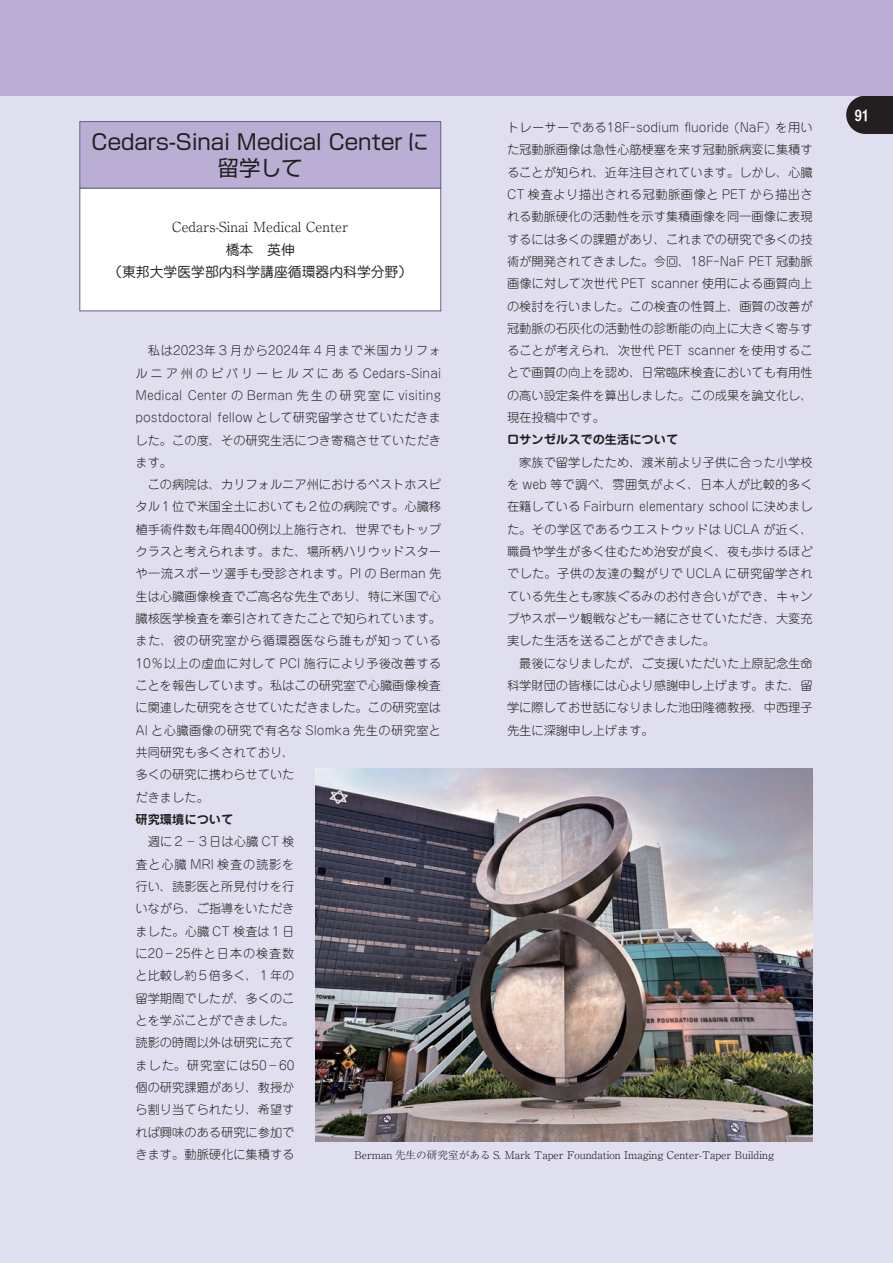
<style>
.page{position:relative;width:893px;height:1263px;background:#e0dfef}
.page>*{position:absolute;margin:0;border:0;box-sizing:border-box;transform-origin:0 0}
.t1{font:21.3px/25.5px "Shin Go Pr 6";color:#231f20;text-align:center}
.t2{font:15.9px "Helvetica CY Bold";color:#fff}
.t3{font:13.8px/22.4px "Jun 201 Pro";color:#231f20;text-align:center}
.t4{font:300 13.8px "Ryumin Pr 6";color:#231f20}
.t5{font:300 12.15px/22.4px "Jun 101 Pro";color:#231f20;text-align:justify}
.t6{font:700 12.15px "Jun 501 Pro";color:#231f20}
.t7{font:300 10.65px "Ryumin Pr 6";color:#231f20}
.s1{font-family:"Ryumin Pr 6"}
</style>
<div class="page">
<div style="left:865px;top:96px;width:28px;height:38px;background:#231f20"></div>
<div style="left:846px;top:96px;width:38px;height:38px;background:#231f20;border-radius:50%"></div>
<div style="left:0;top:0;width:893px;height:96px;background:#bbaed4"></div>
<div style="left:80px;top:188px;width:361px;height:123px;background:#fff"></div>
<div style="left:79px;top:188px;width:362px;height:123px;border:1px solid #656190"></div>
<div style="left:80px;top:122px;width:361px;height:66px;background:#bbaed4"></div>
<div style="left:79px;top:121px;width:362px;height:67px;border:1px solid #656190"></div>
<img style="left:316px;top:769px;width:497px;height:372px">
<p class="t5" style="left:775px;top:115px;width:39px">を用い</p>
<p class="t5" style="left:507px;top:115px;width:307px;text-align:left">トレーサーである18F-sodium fluoride (NaF)<br>た冠動脈画像は急性心筋梗塞を来す冠動脈病変に集積することが知られ、近年注目されています。しかし、心臓<br>CT 検査より描出される冠動脈画像と PET から描出される動脈硬化の活動性を示す集積画像を同一画像に表現するには多くの課題があり、これまでの研究で多くの技術が開発されてきました。今回、18F-NaF PET 冠動脈画像に対して次世代 PET scanner 使用による画質向上の検討を行いました。この検査の性質上、画質の改善が冠動脈の石灰化の活動性の診断能の向上に大きく寄与することが考えられ、次世代 PET scanner を使用することで画質の向上を認め、日常臨床検査においても有用性の高い設定条件を算出しました。この成果を論文化し、現在投稿中です。</p>
<p class="t6" style="left:507px;top:430px;width:173px">ロサンゼルスでの生活について</p>
<p class="t5" style="left:507px;top:450px;width:307px;text-indent:12px">家族で留学したため、渡米前より子供に合った小学校を web 等で調べ、雰囲気がよく、日本人が比較的多く在籍している Fairburn elementary school に決めました。その学区であるウエストウッドは UCLA が近く、職員や学生が多く住むため治安が良く、夜も歩けるほどでした。子供の友達の繋がりで UCLA に研究留学されている先生とも家族ぐるみのお付き合いができ、キャンプやスポーツ観戦なども一緒にさせていただき、大変充実した生活を送ることができました。</p>
<p class="t5" style="left:507px;top:650px;width:307px;text-indent:12px">最後になりましたが、ご支援いただいた上原記念生命科学財団の皆様には心より感謝申し上げます。また、留学に際してお世話になりました池田隆徳教授、中西理子先生に深謝申し上げます。</p>
<h1 class="t1" style="left:92px;top:128px;width:339px">Cedars-Sinai Medical Center に留学して</h1>
<p class="t4" style="left:172px;top:216px;width:178px">Cedars-Sinai Medical Center</p>
<p class="t3" style="left:108px;top:237px;width:306px">橋本　英伸<br>（東邦大学医学部内科学講座循環器内科学分野(</p>
<p class="t5" style="left:136px;top:338px;width:307px;text-indent:12px">私は2023年３月から2024年４月まで米国カリフォルニア州のビバリーヒルズにある Cedars-Sinai Medical Center の Berman 先生の研究室に visiting postdoctoral fellow として研究留学させていただきました。この度、その研究生活につき寄稿させていただきます。</p>
<p class="t5" style="left:136px;top:472px;width:307px;text-align:left;text-indent:12px">この病院は、カリフォルニア州におけるベストホスピタル１位で米国全土においても２位の病院です。心臓移植手術件数も年間400例以上施行され、世界でもトップクラスと考えられます。また、場所柄ハリウッドスターや一流スポーツ選手も受診されます。PI の Berman 先生は心臓画像検査でご高名な先生であり、特に米国で心臓核医学検査を牽引されてきたことで知られています。また、彼の研究室から循環器医なら誰もが知っている<br>10％以上の虚血に対して PCI 施行により予後改善することを報告しています。私はこの研究室で心臓画像検査に関連した研究をさせていただきました。この研究室は<br>AI と心臓画像の研究で有名な Slomka 先生の研究室と共同研究も多くされており、<br>多くの研究に携わらせていた<br>だきました。</p>
<p class="t6" style="left:136px;top:810px;width:99px">研究環境について</p>
<p class="t5" style="left:136px;top:829px;width:160px;text-indent:12px">週に２<span class="s1">－</span>３日は心臓 CT 検査と心臓 MRI 検査の読影を行い、読影医と所見付けを行いながら、ご指導をいただきました。心臓 CT 検査は１日に20<span class="s1">－</span>25件と日本の検査数と比較し約５倍多く、１年の留学期間でしたが、多くのことを学ぶことができました。読影の時間以外は研究に充てました。研究室には50<span class="s1">－</span>60個の研究課題があり、教授から割り当てられたり、希望すれば興味のある研究に参加できます。動脈硬化に集積する</p>
<p class="t7" style="left:355px;top:1147px;width:421px">Berman 先生の研究室がある .S Mark Taper Foundation Imaging Center-Taper Building</p>
<h2 class="t2" style="left:855px;top:105px;width:16px">91</h2>
</div>
